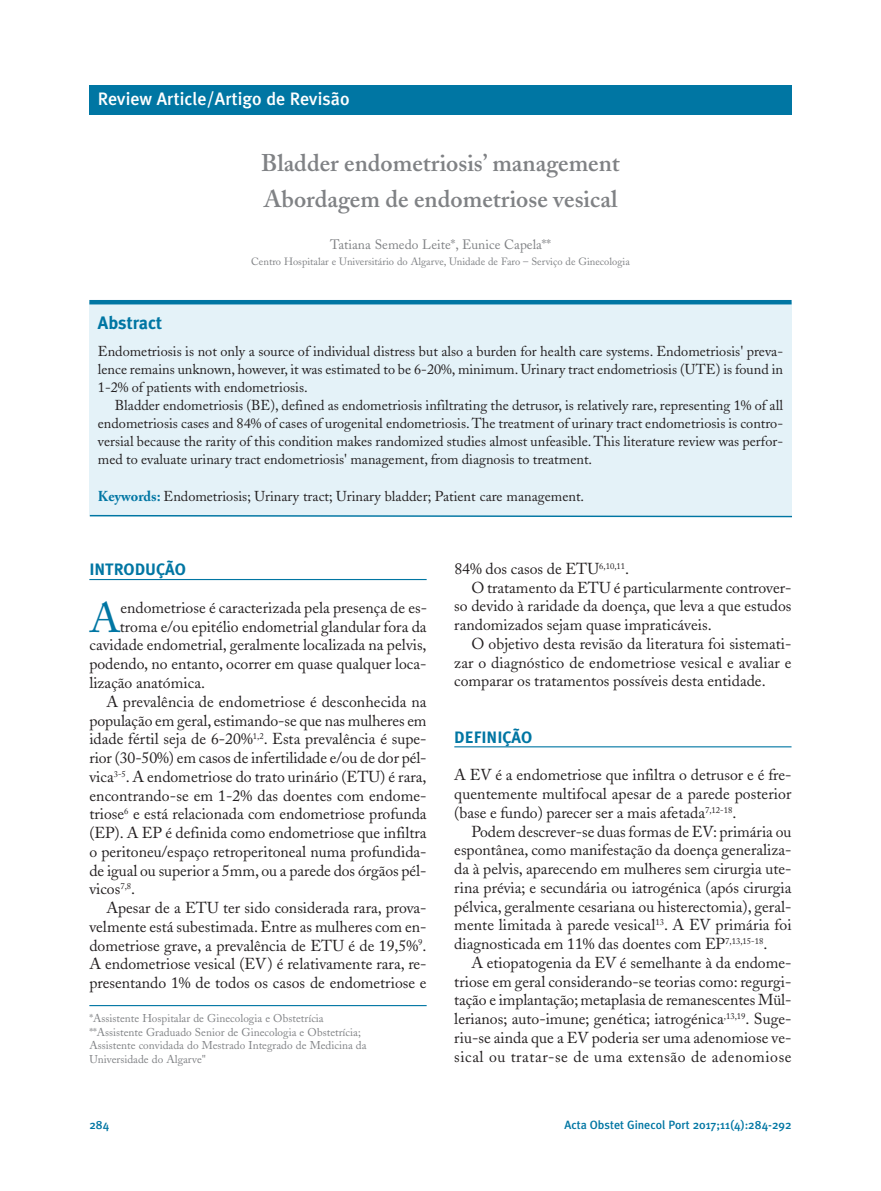
<style>
.page{position:relative;width:881px;height:1191px;background:#fff}
.page>*{position:absolute;margin:0;border:0;box-sizing:border-box;transform-origin:0 0}
.t1{font:41.7px "Adobe Caslon";color:#0076a3}
.t2{font:600 24px/35.5px "Adobe Caslon";color:#808285}
.t3{font:500 18px "Meta Plus";color:#fff}
.t4{font:700 18px "Meta Plus";color:#0076a3}
.t5{font:700 16.5px "Meta Plus";color:#0076a3}
.t6{font:15.75px/18.8px "Adobe Caslon";color:#231f20;text-align:justify}
.t7{font:14.25px/18px "Adobe Caslon";color:#231f20;text-align:justify}
.t8{font:13.5px "Adobe Caslon";color:#808285}
.t9{font:500 12px "Meta Plus";color:#0076a3}
.t10{font:11.25px/13.8px "Adobe Caslon";color:#808285}
.t11{font:10.5px "Adobe Caslon";color:#808285}
.s1{font-weight:700;color:#0076a3}
</style>
<div class="page">
<div style="left:89px;top:85px;width:702px;height:29px;background:#0076a3"></div>
<hr style="left:89px;top:1005px;width:337px;height:1px;background:#0076a3">
<hr style="left:89px;top:579px;width:337px;height:1px;background:#0076a3">
<hr style="left:454px;top:746px;width:337px;height:1px;background:#0076a3">
<div style="left:89px;top:302px;width:702px;height:213px;background:#e4f2f8"></div>
<hr style="left:89px;top:300px;width:702px;height:4px;background:#0076a3">
<svg style="left:89px;top:514px;width:703px;height:4px"></svg>
<p class="t3" style="left:98px;top:88px;width:253px">Review Article/Artigo de Revisão</p>
<h2 class="t2" style="left:261px;top:148px;width:360px">Bladder endometriosis’ management<br>Abordagem de endometriose vesical</h2>
<p class="t8" style="left:330px;top:239px;width:222px">Tatiana Semedo Leite*, Eunice Capela**</p>
<p class="t11" style="left:251px;top:258px;width:380px">Centro Hospitalar e Universitário do Algarve, Unidade de Faro – Serviço de Ginecologia</p>
<p class="t4" style="left:98px;top:312px;width:66px">Abstract</p>
<p class="t7" style="left:98px;top:344px;width:686px">Endometriosis is not only a source of individual distress but also a burden for health care systems. Endometriosis' preva&shy;lence remains unknown, however, it was estimated to be 6-20%, minimum. Urinary tract endometriosis (UTE) is found in 1-2% of patients with endometriosis.</p>
<p class="t7" style="left:98px;top:398px;width:686px;text-indent:17px">Bladder endometriosis (BE), defined as endometriosis infiltrating the detrusor, is relatively rare, representing 1% of all endometriosis cases and 84% of cases of urogenital endometriosis.The treatment of urinary tract endometriosis is contro&shy;versial because the rarity of this condition makes randomized studies almost unfeasible. This literature review was perfor&shy;med to evaluate urinary tract endometriosis' management, from diagnosis to treatment.</p>
<p class="t7" style="left:98px;top:489px;width:487px"><span class="s1">Keywords:</span> Endometriosis; Urinary tract; Urinary bladder; Patient care management.</p>
<p class="t5" style="left:89px;top:560px;width:98px">INTRODUÇÃO</p>
<h1 class="t1" style="left:89px;top:602px;width:32px">A</h1>
<p class="t6" style="left:120px;top:600px;width:308px">endometriose é caracterizada pela presença de es-</p>
<p class="t6" style="left:120px;top:619px;width:308px">troma e/ou epitélio endometrial glandular fora da</p>
<p class="t6" style="left:89px;top:637px;width:338px">cavidade endometrial, geralmente localizada na pelvis,</p>
<p class="t6" style="left:89px;top:656px;width:338px">podendo, no entanto, ocorrer em quase qualquer loca-</p>
<p class="t6" style="left:89px;top:675px;width:117px">lização anatómica.</p>
<p class="t6" style="left:106px;top:694px;width:321px">A prevalência de endometriose é desconhecida na</p>
<p class="t6" style="left:89px;top:712px;width:338px">população em geral, estimando-se que nas mulheres em</p>
<p class="t6" style="left:89px;top:731px;width:338px">idade fértil seja de 6-20%<sup>1,2</sup>. Esta prevalência é supe-</p>
<p class="t6" style="left:89px;top:750px;width:338px">rior (30-50%) em casos de infertilidade e/ou de dor pél-</p>
<p class="t6" style="left:89px;top:769px;width:338px">vica<sup>3-5</sup>. A endometriose do trato urinário (ETU) é rara,</p>
<p class="t6" style="left:89px;top:787px;width:338px">encontrando-se em 1-2% das doentes com endome-</p>
<p class="t6" style="left:89px;top:806px;width:338px">triose<sup>6</sup> e está relacionada com endometriose profunda</p>
<p class="t6" style="left:89px;top:825px;width:338px">(EP). A EP é definida como endometriose que infiltra</p>
<p class="t6" style="left:89px;top:844px;width:338px">o peritoneu/espaço retroperitoneal numa profundida-</p>
<p class="t6" style="left:89px;top:862px;width:338px">de igual ou superior a 5mm, ou a parede dos órgãos pél-</p>
<p class="t6" style="left:89px;top:881px;width:47px">vicos<sup>7,8</sup>.</p>
<p class="t6" style="left:106px;top:900px;width:321px">Apesar de a ETU ter sido considerada rara, prova-</p>
<p class="t6" style="left:89px;top:919px;width:338px">velmente está subestimada. Entre as mulheres com en-</p>
<p class="t6" style="left:89px;top:937px;width:338px">dometriose grave, a prevalência de ETU é de 19,5%<sup>9</sup>.</p>
<p class="t6" style="left:89px;top:956px;width:338px">A endometriose vesical (EV) é relativamente rara, re-</p>
<p class="t6" style="left:89px;top:975px;width:338px">presentando 1% de todos os casos de endometriose e</p>
<p class="t10" style="left:89px;top:1012px;width:279px">*Assistente Hospitalar de Ginecologia e Obstetrícia **Assistente Graduado Senior de Ginecologia e Obstetrícia; Assistente convidada do Mestrado Integrado de Medicina da Universidade do Algarve"</p>
<p class="t6" style="left:454px;top:561px;width:176px">84% dos casos de ETU<sup>6,10,11</sup>.</p>
<p class="t6" style="left:471px;top:580px;width:321px">O tratamento da ETU é particularmente controver-</p>
<p class="t6" style="left:454px;top:598px;width:338px">so devido à raridade da doença, que leva a que estudos</p>
<p class="t6" style="left:454px;top:617px;width:259px">randomizados sejam quase impraticáveis.</p>
<p class="t6" style="left:471px;top:636px;width:321px">O objetivo desta revisão da literatura foi sistemati-</p>
<p class="t6" style="left:454px;top:655px;width:338px">zar o diagnóstico de endometriose vesical e avaliar e</p>
<p class="t6" style="left:454px;top:673px;width:313px">comparar os tratamentos possíveis desta entidade.</p>
<p class="t5" style="left:454px;top:727px;width:79px">DEFINIÇÃO</p>
<p class="t6" style="left:454px;top:767px;width:338px">A EV é a endometriose que infiltra o detrusor e é fre&shy;quentemente multifocal apesar de a parede posterior (base e fundo) parecer ser a mais afetada<sup>7,12-18</sup>.</p>
<p class="t6" style="left:454px;top:823px;width:338px;text-indent:17px">Podem descrever-se duas formas de EV: primária ou espontânea, como manifestação da doença generaliza&shy;da à pelvis, aparecendo em mulheres sem cirurgia ute&shy;rina prévia; e secundária ou iatrogénica (após cirurgia pélvica, geralmente cesariana ou histerectomia), geral&shy;mente limitada à parede vesical<sup>13</sup>. A EV primária foi diagnosticada em 11% das doentes com EP<sup>7,13,15-18</sup>.</p>
<p class="t6" style="left:454px;top:955px;width:338px;text-indent:17px">A etiopatogenia da EV é semelhante à da endome&shy;triose em geral considerando-se teorias como: regurgi&shy;tação e implantação; metaplasia de remanescentes Mül&shy;lerianos; auto-imune; genética; iatrogénica<sup>,13,19</sup>. Suge&shy;riu-se ainda que a EV poderia ser uma adenomiose ve&shy;sical ou tratar-se de uma extensão de adenomiose</p>
<p class="t9" style="left:89px;top:1117px;width:21px">284</p>
<p class="t9" style="left:564px;top:1117px;width:228px">Acta Obstet Ginecol Port 2017;11(4):284-292</p>
</div>
